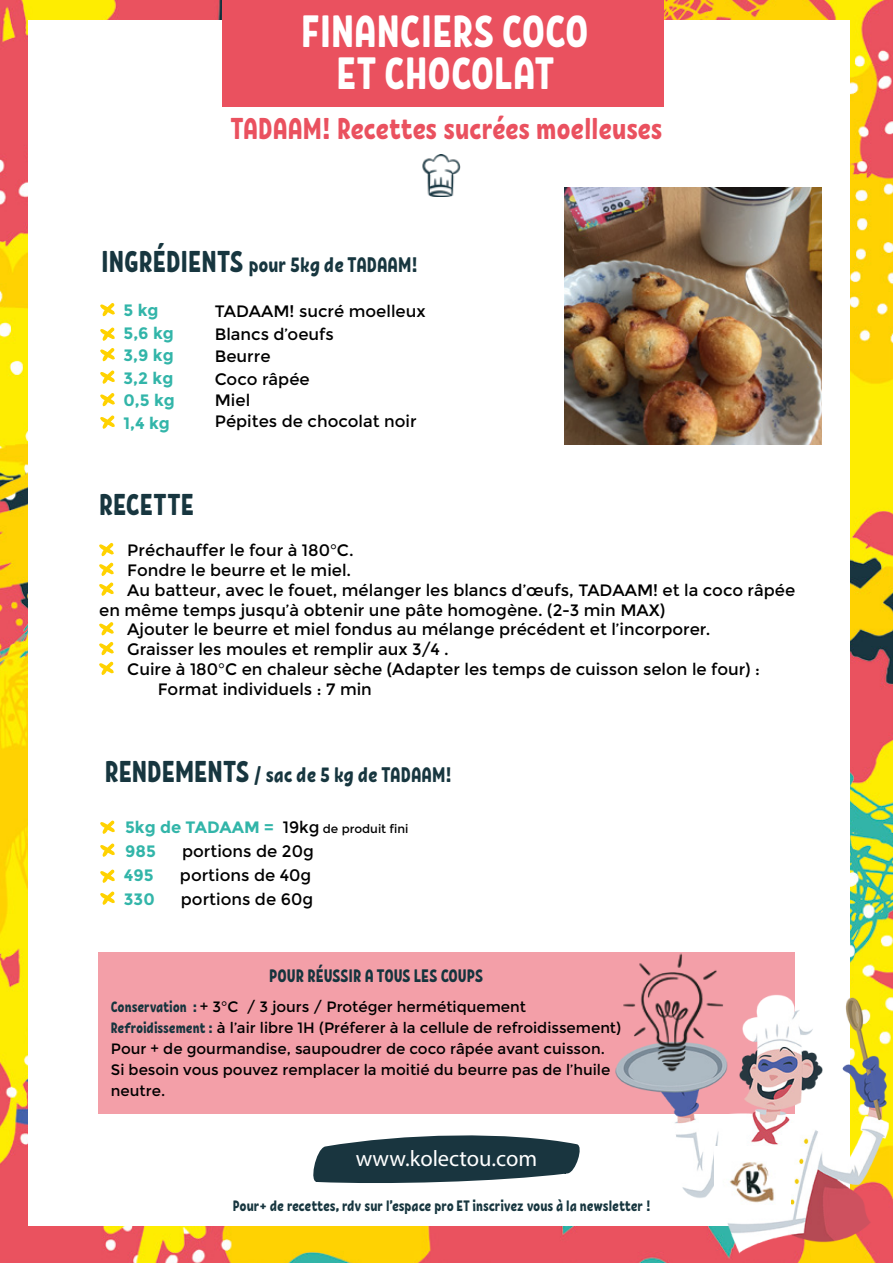
<style>
.page{position:relative;width:893px;height:1263px;background:#fff}
.page>*{position:absolute;margin:0;border:0;box-sizing:border-box;transform-origin:0 0}
.t1{font:45px/42px "RF Krabuler";color:#fff;text-align:center}
.t2{font:30px "RF Krabuler";letter-spacing:-.005em;color:#ea515f}
.t3{font:30px "RF Krabuler";color:#17363f}
.t4{font:22.5px "Myriad Pro";color:#fff}
.t5{font:21px "RF Krabuler";color:#17363f}
.t6{font:18px "RF Krabuler";color:#15343d}
.t7{font:16.5px/22.5px "Montserrat";color:#000}
.t8{font:700 16.5px/22.5px "Montserrat";color:#32b5a9}
.t9{font:15px/21px "Montserrat";color:#000}
.t10{font:15px "RF Krabuler";letter-spacing:-.005em;color:#17363f}
.t11{font:12px "Montserrat";color:#000}
.s1{font-size:30px}
.s2{font-weight:700;font-size:16.5px;color:#32b5a9}
.s3{font-size:16.5px}
.s4{font-family:"RF Krabuler";color:#15343d}
.s5{font-family:"RF Krabuler";color:#16343e}
</style>
<div class="page">
<img style="left:0;top:0;width:893px;height:1263px">
<div style="left:28px;top:21px;width:822px;height:1205px;background:#fff"></div>
<svg style="left:313px;top:1135px;width:267px;height:48px;background:#3d545d"></svg>
<svg style="left:100px;top:820px;width:15px;height:14px"></svg>
<svg style="left:100px;top:843px;width:15px;height:14px"></svg>
<svg style="left:100px;top:869px;width:15px;height:14px"></svg>
<svg style="left:100px;top:891px;width:15px;height:14px"></svg>
<div style="left:98px;top:952px;width:696px;height:162px;background:#f39fa8"></div>
<img style="left:598px;top:975px;width:295px;height:286px">
<img style="left:715px;top:1146px;width:75px;height:71px">
<svg style="left:100px;top:303px;width:15px;height:13px"></svg>
<svg style="left:100px;top:327px;width:15px;height:14px"></svg>
<svg style="left:100px;top:348px;width:15px;height:13px"></svg>
<svg style="left:100px;top:370px;width:15px;height:14px"></svg>
<svg style="left:100px;top:393px;width:15px;height:13px"></svg>
<svg style="left:100px;top:415px;width:15px;height:14px"></svg>
<svg style="left:99px;top:543px;width:15px;height:13px"></svg>
<svg style="left:99px;top:562px;width:15px;height:14px"></svg>
<svg style="left:99px;top:582px;width:15px;height:14px"></svg>
<svg style="left:99px;top:622px;width:15px;height:13px"></svg>
<svg style="left:99px;top:642px;width:15px;height:13px"></svg>
<svg style="left:99px;top:661px;width:15px;height:14px"></svg>
<img style="left:564px;top:188px;width:258px;height:257px">
<img style="left:598px;top:953px;width:151px;height:149px">
<div style="left:222px;top:0;width:441px;height:106px;background:#ea515f"></div>
<img style="left:422px;top:154px;width:39px;height:42px">
<h1 class="t1" style="left:301px;top:10px;width:289px">FINANCIERS COCO<br>ET CHOCOLAT</h1>
<h2 class="t2" style="left:230px;top:110px;width:434px">TADAAM! Recettes sucrées moelleuses</h2>
<p class="t5" style="left:101px;top:252px;width:318px"><span class="s1">INGRÉDIENTS</span> pour 5kg de TADAAM!</p>
<p class="t8" style="left:124px;top:299px;width:53px">5 kg<br>5,6 kg<br>3,9 kg<br>3,2 kg<br>0,5 kg<br>1,4 kg</p>
<p class="t7" style="left:215px;top:300px;width:212px">TADAAM! sucré moelleux<br>Blancs d’oeufs<br>Beurre<br>Coco râpée</p>
<p class="t7" style="left:215px;top:390px;width:203px;line-height:21px">Miel<br>Pépites de chocolat noir</p>
<h2 class="t3" style="left:99px;top:486px;width:97px">RECETTE</h2>
<p class="t7" style="left:127px;top:539px;width:228px">Préchauffer le four à 180°C.</p>
<p class="t7" style="left:127px;top:559px;width:225px">Fondre le beurre et le miel.</p>
<p class="t7" style="left:127px;top:579px;width:669px">Au batteur, avec le fouet, mélanger les blancs d’œufs, TADAAM! et la coco râpée</p>
<p class="t7" style="left:99px;top:599px;width:568px">en même temps jusqu’à obtenir une pâte homogène. (2-3 min MAX)</p>
<p class="t7" style="left:127px;top:618px;width:585px">Ajouter le beurre et miel fondus au mélange précédent et l’incorporer.</p>
<p class="t7" style="left:127px;top:638px;width:323px">Graisser les moules et remplir aux 3/4 .</p>
<p class="t7" style="left:127px;top:658px;width:634px">Cuire à 180°C en chaleur sèche (Adapter les temps de cuisson selon le four) :</p>
<p class="t7" style="left:158px;top:678px;width:215px">Format individuels : 7 min</p>
<p class="t5" style="left:105px;top:762px;width:348px"><span class="s1">RENDEMENTS</span> / sac de 5 kg de TADAAM!</p>
<p class="t11" style="left:125px;top:821px;width:285px"><span class="s2">5kg de TADAAM =</span> <span class="s3">19kg</span> de produit fini</p>
<p class="t8" style="left:125px;top:840px;width:32px">985</p>
<p class="t7" style="left:182px;top:840px;width:133px">portions de 20g</p>
<p class="t8" style="left:124px;top:864px;width:31px">495</p>
<p class="t7" style="left:180px;top:864px;width:133px">portions de 40g</p>
<p class="t8" style="left:124px;top:888px;width:32px">330</p>
<p class="t7" style="left:181px;top:888px;width:134px">portions de 60g</p>
<p class="t6" style="left:269px;top:964px;width:216px">POUR RÉUSSIR A TOUS LES COUPS</p>
<p class="t9" style="left:111px;top:996px;width:512px"><span class="s4">Conservation :</span> + 3°C / 3 jours / Protéger hermétiquement <span class="s5">Refroidissement :</span> à l’air libre 1H (Préferer à la cellule de refroidissement)<br>Pour + de gourmandise, saupoudrer de coco râpée avant cuisson.<br>Si besoin vous pouvez remplacer la moitié du beurre pas de l’huile neutre.</p>
<h3 class="t4" style="left:356px;top:1145px;width:183px">www.kolectou.com</h3>
<p class="t10" style="left:233px;top:1196px;width:419px">Pour+ de recettes, rdv sur l’espace pro ET inscrivez vous à la newsletter !</p>
</div>
